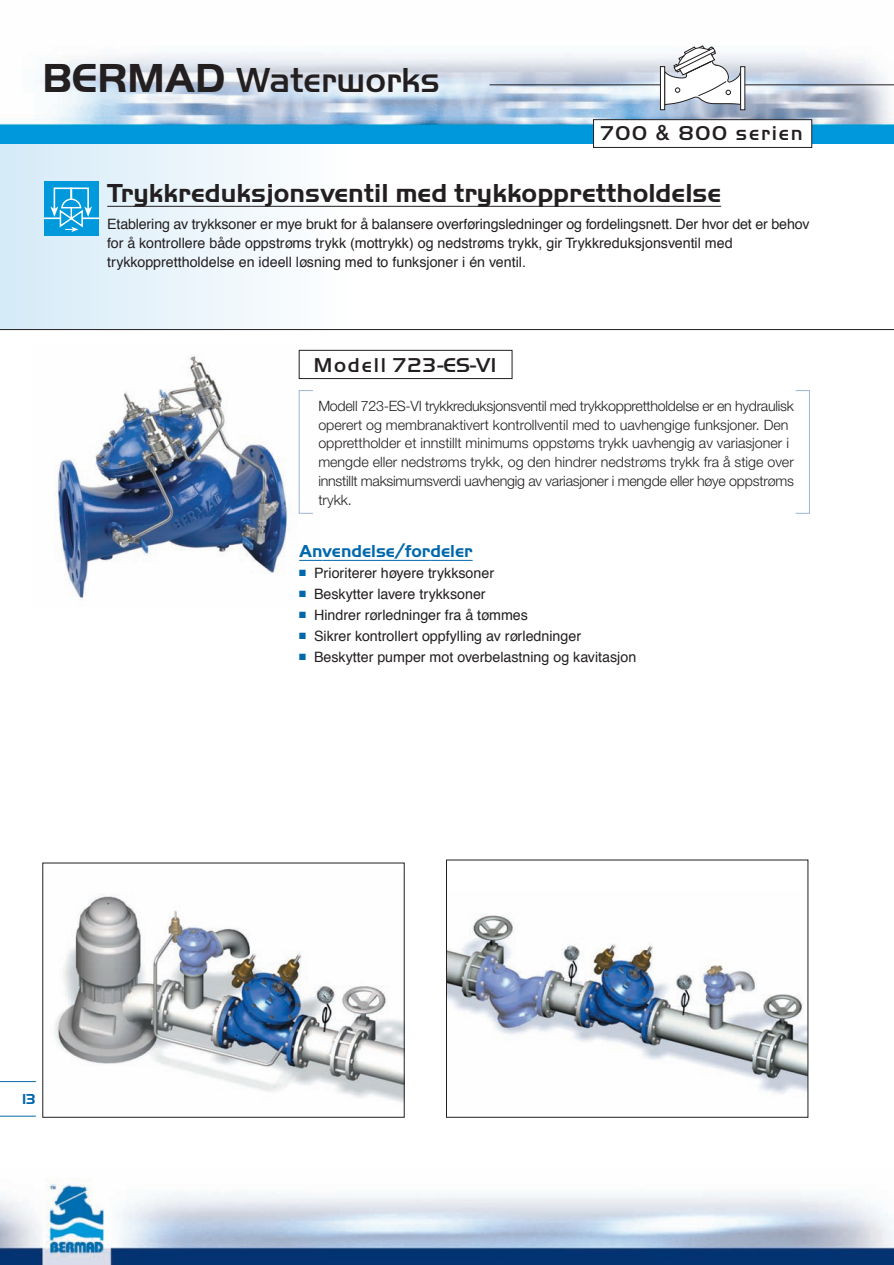
<style>
.page{position:relative;width:894px;height:1265px;background:#fff}
.page>*{position:absolute;margin:0;border:0;box-sizing:border-box;transform-origin:0 0}
.t1{font:500 36px "Handel Got D";letter-spacing:-.005em;color:#231f20}
.t2{font:700 27px "Handel Got D";color:#231f20}
.t3{font:500 20.85px "Handel Got D";letter-spacing:.085em;color:#231f20}
.t4{font:700 18px "Handel Got D";color:#0168ab}
.t5{font:700 15px "Handel Got D";color:#0168ab}
.t6{font:14.25px/18.8px "Helvetica";color:#231f20}
.t7{font:300 14.25px/18.8px "Helvetica Neue";color:#231f20}
.s1{font-weight:700;font-size:42px}
.s2{font-family:"Helvetica Neue"}
.s3{color:#0168ab}
</style>
<div class="page">
<div style="left:0;top:142px;width:349px;height:188px;background:linear-gradient(to right,#d5eaf8,#fefefe)"></div>
<img style="left:0;top:53px;width:894px;height:90px">
<hr style="left:490px;top:84px;width:404px;height:1px;background:#231f20">
<svg style="left:664px;top:45px;width:77px;height:66px"></svg>
<svg style="left:660px;top:66px;width:5px;height:44px"></svg>
<svg style="left:740px;top:66px;width:5px;height:44px"></svg>
<img style="left:54px;top:349px;width:266px;height:251px">
<div style="left:44px;top:181px;width:55px;height:55px;background:#0099dc"></div>
<hr style="left:44px;top:217px;width:55px;height:2px;background:#fff">
<svg style="left:50px;top:187px;width:42px;height:45px"></svg>
<img style="left:0;top:1179px;width:894px;height:85px">
<svg style="left:107px;top:206px;width:26px;height:1px"></svg>
<hr style="left:133px;top:206px;width:58px;height:1px;background:#231f20">
<hr style="left:191px;top:206px;width:60px;height:1px;background:#231f20">
<hr style="left:251px;top:206px;width:84px;height:1px;background:#231f20">
<hr style="left:335px;top:206px;width:143px;height:1px;background:#231f20">
<hr style="left:477px;top:206px;width:45px;height:1px;background:#231f20">
<hr style="left:522px;top:206px;width:60px;height:1px;background:#231f20">
<svg style="left:582px;top:206px;width:35px;height:1px"></svg>
<hr style="left:617px;top:206px;width:104px;height:1px;background:#231f20">
<hr style="left:0;top:1081px;width:36px;height:1px;background:#0168ab">
<hr style="left:0;top:1115px;width:36px;height:1px;background:#0168ab">
<hr style="left:0;top:329px;width:894px;height:1px;background:#231f20">
<div style="left:593px;top:119px;width:219px;height:29px;background:#fff;border:1px solid #231f20"></div>
<svg style="left:299px;top:560px;width:33px;height:1px"></svg>
<hr style="left:332px;top:560px;width:80px;height:1px;background:#0168ab">
<svg style="left:411px;top:560px;width:19px;height:1px"></svg>
<hr style="left:430px;top:560px;width:43px;height:1px;background:#0168ab">
<img style="left:54px;top:895px;width:349px;height:208px">
<img style="left:448px;top:915px;width:358px;height:180px">
<div style="left:299px;top:390px;width:14px;height:123px;border:1px solid #9db6d2"></div>
<div style="left:795px;top:390px;width:15px;height:123px;border:1px solid #9db6d2"></div>
<div style="left:299px;top:350px;width:213px;height:29px;background:#fff;border:1px solid #231f20"></div>
<h1 class="t1" style="left:42px;top:67px;width:399px"><span class="s1">BERMAD</span> Waterworks</h1>
<h3 class="t3" style="left:601px;top:126px;width:203px">700 <span class="s2">&amp;</span> 800 serien</h3>
<h2 class="t2" style="left:107px;top:183px;width:615px">Trykkreduksjonsventil med trykkopprettholdelse</h2>
<p class="t6" style="left:107px;top:216px;width:704px">Etablering av trykksoner er mye brukt for å balansere overføringsledninger og fordelingsnett. Der hvor det er behov for å kontrollere både oppstrøms trykk (mottrykk) og nedstrøms trykk, gir Trykkreduksjonsventil med trykkopprettholdelse en ideell løsning med to funksjoner i én ventil.</p>
<h3 class="t3" style="left:314px;top:357px;width:184px">Modell 723-ES-VI</h3>
<p class="t7" style="left:318px;top:397px;width:477px">Modell 723-ES-VI trykkreduksjonsventil med trykkopprettholdelse er en hydraulisk operert og membranaktivert kontrollventil med to uavhengige funksjoner. Den opprettholder et innstillt minimums oppstøms trykk uavhengig av variasjoner i mengde eller nedstrøms trykk, og den hindrer nedstrøms trykk fra å stige over innstillt maksimumsverdi uavhengig av variasjoner i mengde eller høye oppstrøms trykk.</p>
<p class="t4" style="left:299px;top:545px;width:175px">Anvendelse/fordeler</p>
<p class="t6" style="left:299px;top:565px;width:196px"><span class="s3">■</span> Prioriterer høyere trykksoner</p>
<p class="t6" style="left:299px;top:586px;width:188px"><span class="s3">■</span> Beskytter lavere trykksoner</p>
<p class="t6" style="left:299px;top:607px;width:230px"><span class="s3">■</span> Hindrer rørledninger fra å tømmes</p>
<p class="t6" style="left:299px;top:628px;width:283px"><span class="s3">■</span> Sikrer kontrollert oppfylling av rørledninger</p>
<p class="t6" style="left:299px;top:649px;width:339px"><span class="s3">■</span> Beskytter pumper mot overbelastning og kavitasjon</p>
<p class="t5" style="left:22px;top:1093px;width:15px">13</p>
</div>
